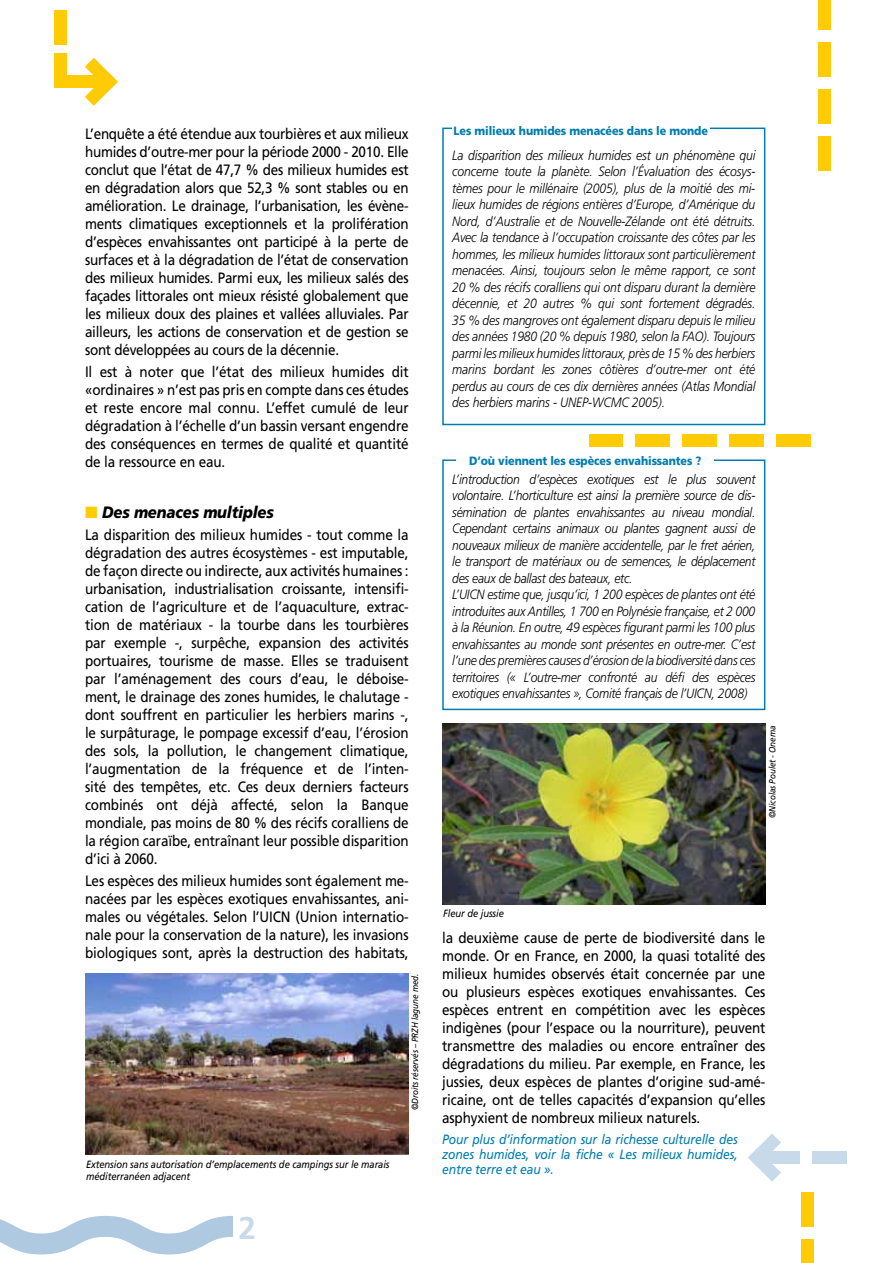
<style>
.page{position:relative;width:893px;height:1263px;background:#fff}
.page>*{position:absolute;margin:0;border:0;box-sizing:border-box;transform-origin:0 0}
.t1{font:700 31.5px "Frutiger";color:#c8d9e9}
.t2{font:italic 900 16.5px "Frutiger";letter-spacing:-.01em;color:#000;scale:.9 1}
.t3{font:15px/18px "Frutiger";letter-spacing:-.01em;color:#000;text-align:justify;scale:.9 1}
.t4{font:italic 300 13.5px/16.5px "Frutiger";letter-spacing:-.02em;color:#000;scale:.9 1}
.t5{font:italic 13.5px/15px "Frutiger";letter-spacing:-.01em;color:#007db0;text-align:justify;scale:.9 1}
.t6{font:900 12px "Frutiger";letter-spacing:-.01em;color:#007db0;scale:.9 1}
.t7{font:italic 10.5px/12px "Frutiger";letter-spacing:-.01em;color:#000;scale:.9 1}
.t8{font:italic 9px "Frutiger";letter-spacing:-.01em;color:#000;scale:.9 1}
.s1{color:#ffcb05}
</style>
<div class="page">
<svg style="left:0;top:1216px;width:233px;height:38px"></svg>
<div style="left:818px;top:136px;width:13px;height:34px;background:#ffcb05"></div>
<div style="left:818px;top:90px;width:13px;height:34px;background:#ffcb05"></div>
<div style="left:818px;top:43px;width:13px;height:34px;background:#ffcb05"></div>
<div style="left:818px;top:0;width:13px;height:30px;background:#ffcb05"></div>
<div style="left:801px;top:1239px;width:13px;height:24px;background:#ffcb05"></div>
<div style="left:801px;top:1192px;width:13px;height:34px;background:#ffcb05"></div>
<div style="left:776px;top:434px;width:34px;height:13px;background:#ffcb05"></div>
<div style="left:729px;top:434px;width:34px;height:13px;background:#ffcb05"></div>
<div style="left:682px;top:434px;width:34px;height:13px;background:#ffcb05"></div>
<div style="left:636px;top:434px;width:34px;height:13px;background:#ffcb05"></div>
<div style="left:589px;top:434px;width:34px;height:13px;background:#ffcb05"></div>
<img style="left:85px;top:974px;width:324px;height:180px">
<div style="left:442px;top:459px;width:323px;height:251px;border:2px solid #007db0"></div>
<div style="left:457px;top:449px;width:257px;height:21px;background:#fff"></div>
<div style="left:67px;top:75px;width:34px;height:13px;background:#ffcb05"></div>
<svg style="left:85px;top:58px;width:33px;height:48px"></svg>
<div style="left:54px;top:10px;width:13px;height:34px;background:#ffcb05"></div>
<div style="left:54px;top:54px;width:13px;height:34px;background:#ffcb05"></div>
<div style="left:442px;top:128px;width:323px;height:297px;border:2px solid #007db0"></div>
<div style="left:765px;top:1151px;width:34px;height:13px;background:#c8d9e9"></div>
<svg style="left:748px;top:1134px;width:33px;height:47px"></svg>
<div style="left:812px;top:1151px;width:34px;height:13px;background:#c8d9e9"></div>
<img style="left:442px;top:723px;width:324px;height:182px">
<div style="left:452px;top:117px;width:257px;height:26px;background:#fff"></div>
<p class="t3" style="left:85px;top:125px;width:361px">L’enquête a été étendue aux tourbières et aux milieux humides d’outre-mer pour la période 2000 - 2010. Elle conclut que l’état de 47,7 % des milieux humides est en dégradation alors que 52,3 % sont stables ou en amélioration. Le drainage, l’urbanisation, les évène&shy;ments climatiques exceptionnels et la prolifération d’espèces envahissantes ont participé à la perte de surfaces et à la dégradation de l’état de conservation des milieux humides. Parmi eux, les milieux salés des façades littorales ont mieux résisté globalement que les milieux doux des plaines et vallées alluviales. Par ailleurs, les actions de conservation et de gestion se sont développées au cours de la décennie.</p>
<p class="t3" style="left:85px;top:363px;width:361px">Il est à noter que l’état des milieux humides dit «ordinaires » n’est pas pris en compte dans ces études et reste encore mal connu. L’effet cumulé de leur dégradation à l’échelle d’un bassin versant engendre des conséquences en termes de qualité et quantité de la ressource en eau.</p>
<p class="t2" style="left:85px;top:502px;width:211px"><span class="s1">■</span> Des menaces multiples</p>
<p class="t3" style="left:85px;top:526px;width:361px">La disparition des milieux humides - tout comme la dégradation des autres écosystèmes - est imputable, de façon directe ou indirecte, aux activités humaines : urbanisation, industrialisation croissante, intensifi&shy;cation de l’agriculture et de l’aquaculture, extrac&shy;tion de matériaux - la tourbe dans les tourbières par exemple -, surpêche, expansion des activités portuaires, tourisme de masse. Elles se traduisent par l’aménagement des cours d’eau, le déboise&shy;ment, le drainage des zones humides, le chalutage - dont souffrent en particulier les herbiers marins -, le surpâturage, le pompage excessif d’eau, l’érosion des sols, la pollution, le changement climatique, l’augmentation de la fréquence et de l’inten&shy;sité des tempêtes, etc. Ces deux derniers facteurs combinés ont déjà affecté, selon la Banque mondiale, pas moins de 80 % des récifs coralliens de la région caraïbe, entraînant leur possible disparition d’ici à 2060.</p>
<p class="t3" style="left:85px;top:872px;width:361px">Les espèces des milieux humides sont également me&shy;nacées par les espèces exotiques envahissantes, ani&shy;males ou végétales. Selon l’UICN (Union internatio&shy;nale pour la conservation de la nature), les invasions biologiques sont, après la destruction des habitats,</p>
<p class="t7" style="left:86px;top:1158px;width:339px">Extension sans autorisation d’emplacements de campings sur le marais méditerranéen adjacent</p>
<h1 class="t1" style="left:238px;top:1209px;width:19px">2</h1>
<p class="t8" style="left:410px;top:1110px;width:153px;rotate:-90deg">©Droits réservés – PRZH lagune med.</p>
<p class="t6" style="left:454px;top:123px;width:284px">Les milieux humides menacées dans le monde</p>
<p class="t4" style="left:452px;top:147px;width:338px;text-align:justify">La disparition des milieux humides est un phénomène qui concerne toute la planète. Selon l’Évaluation des écosys&shy;tèmes pour le millénaire (2005), plus de la moitié des mi&shy;lieux humides de régions entières d’Europe, d’Amérique du Nord, d’Australie et de Nouvelle-Zélande ont été détruits.<br>Avec la tendance à l’occupation croissante des côtes par les hommes, les milieux humides littoraux sont particulièrement menacées. Ainsi, toujours selon le même rapport, ce sont 20 % des récifs coralliens qui ont disparu durant la dernière décennie, et 20 autres % qui sont fortement dégradés.<br>35 % des mangroves ont également disparu depuis le milieu des années 1980 (20 % depuis 1980, selon la FAO). Toujours parmi les milieux humides littoraux, près de 15 % des herbiers marins bordant les zones côtières d’outre-mer ont été perdus au cours de ces dix dernières années (Atlas Mondial des herbiers marins - UNEP-WCMC 2005).</p>
<p class="t6" style="left:469px;top:453px;width:260px">D’où viennent les espèces envahissantes ?</p>
<p class="t4" style="left:452px;top:471px;width:338px">L’introduction d’espèces exotiques est le plus souvent volontaire. L’horticulture est ainsi la première source de dis&shy;sémination de plantes envahissantes au niveau mondial.<br>Cependant certains animaux ou plantes gagnent aussi de nouveaux milieux de manière accidentelle, par le fret aérien, le transport de matériaux ou de semences, le déplacement des eaux de ballast des bateaux, etc.<br>L’UICN estime que, jusqu’ici, 1 200 espèces de plantes ont été introduites aux Antilles, 1 700 en Polynésie française, et 2 000 à la Réunion. En outre, 49 espèces figurant parmi les 100 plus envahissantes au monde sont présentes en outre-mer. C’est l’une des premières causes d’érosion de la biodiversité dans ces territoires (« L’outre-mer confronté au défi des espèces exotiques envahissantes », Comité français de l’UICN, 2008)</p>
<p class="t8" style="left:767px;top:818px;width:104px;rotate:-90deg">©Nicolas Poulet - Onema</p>
<p class="t7" style="left:443px;top:907px;width:69px">Fleur de jussie</p>
<p class="t3" style="left:442px;top:928px;width:361px">la deuxième cause de perte de biodiversité dans le monde. Or en France, en 2000, la quasi totalité des milieux humides observés était concernée par une ou plusieurs espèces exotiques envahissantes. Ces espèces entrent en compétition avec les espèces indigènes (pour l’espace ou la nourriture), peuvent transmettre des maladies ou encore entraîner des dégradations du milieu. Par exemple, en France, les jussies, deux espèces de plantes d’origine sud-amé&shy;ricaine, ont de telles capacités d’expansion qu’elles asphyxient de nombreux milieux naturels.</p>
<p class="t5" style="left:442px;top:1132px;width:330px">Pour plus d’information sur la richesse culturelle des zones humides, voir la fiche « Les milieux humides, entre terre et eau ».</p>
</div>
